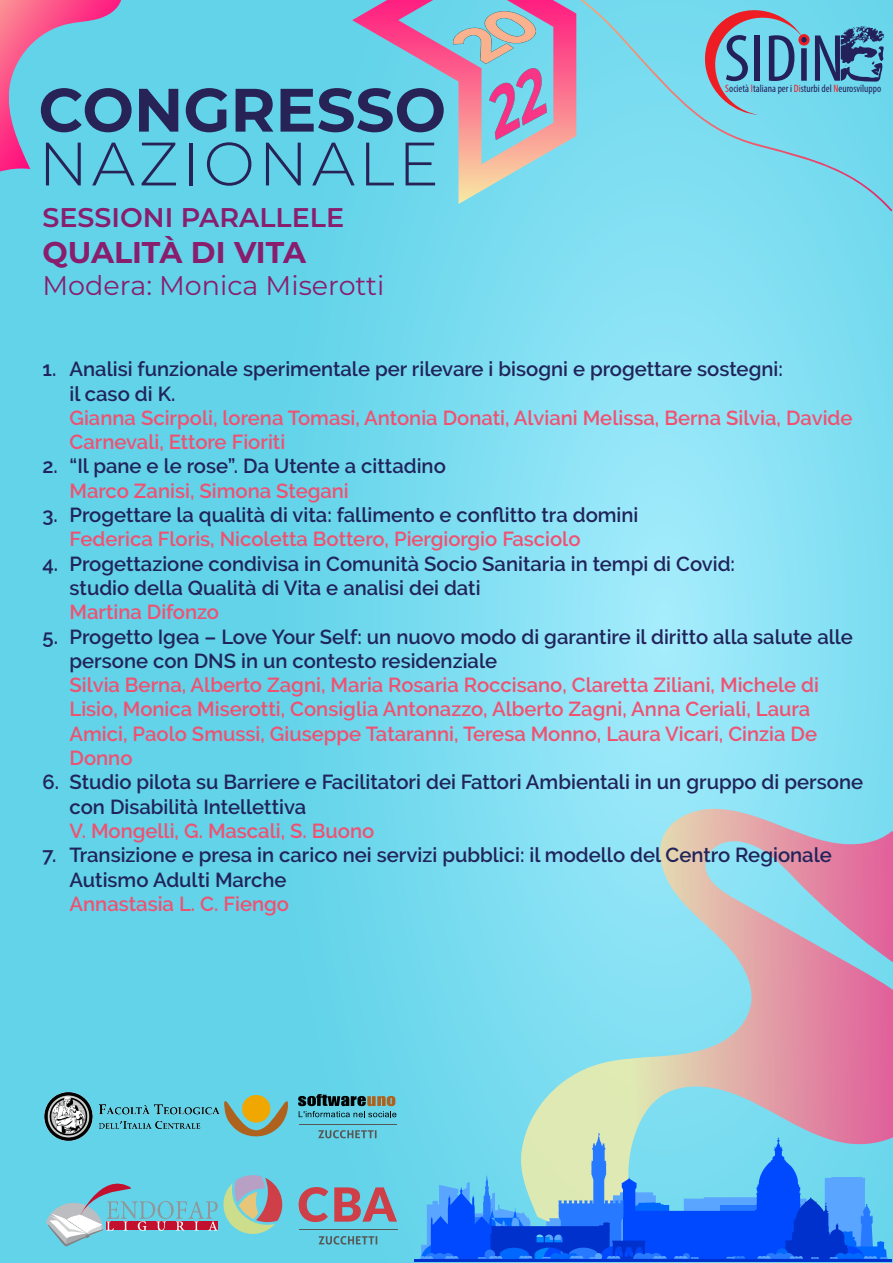
<style>
.page{position:relative;width:893px;height:1263px;background:#fff}
.page>*{position:absolute;margin:0;border:0;box-sizing:border-box;transform-origin:0 0}
.t1{font:700 61.2px "Montserrat";color:#282356}
.t2{font:300 61.2px "Montserrat";letter-spacing:.06em;color:#282356}
.t3{font:700 30px "Montserrat";color:#881e6d}
.t4{font:27px "Montserrat";color:#881e6d}
.t5{font:600 27px "Montserrat";color:#881e6d}
.t6{font:600 20.25px/24.3px "Raleway";color:#21245a}
.t7{font:600 20.25px/24.3px "Raleway";color:#f05171}
.t8{font:condensed 10.8px "Myriad Pro";color:#24215a}
.s1{color:#ee1d23}
.s2{color:#21245a}
.s3{color:#f05171}
</style>
<div class="page">
<img style="left:0;top:0;width:893px;height:1263px">
<svg style="left:352px;top:1px;width:208px;height:203px;background:#94bbd1"></svg>
<img style="left:453px;top:12px;width:82px;height:51px">
<img style="left:490px;top:68px;width:56px;height:72px">
<svg style="left:0;top:1px;width:125px;height:176px;background:#8ab0cf"></svg>
<svg style="left:560px;top:0;width:332px;height:211px;background:#7ed5e9"></svg>
<svg style="left:815px;top:26px;width:69px;height:56px;background:#4b83a8"></svg>
<svg style="left:699px;top:4px;width:108px;height:111px;background:#79adc4"></svg>
<div style="left:798px;top:34px;width:12px;height:12px;border:3px solid #ee1d23;border-radius:50%"></div>
<svg style="left:518px;top:808px;width:375px;height:417px;background:#acc4d2"></svg>
<svg style="left:420px;top:1133px;width:468px;height:126px;background:#529ce9"></svg>
<hr style="left:415px;top:1259px;width:477px;height:3px;background:#0031cc">
<img style="left:44px;top:1092px;width:175px;height:48px">
<svg style="left:46px;top:1173px;width:240px;height:73px;background:#82becc"></svg>
<svg style="left:299px;top:1187px;width:29px;height:35px"></svg>
<svg style="left:334px;top:1187px;width:63px;height:35px;background:#9e8190"></svg>
<svg style="left:319px;top:1236px;width:58px;height:8px"></svg>
<hr style="left:299px;top:1230px;width:98px;height:1px;background:#575756">
<div style="left:242px;top:1095px;width:28px;height:27px;background:#f1a701;border-radius:50%"></div>
<svg style="left:224px;top:1100px;width:64px;height:37px"></svg>
<svg style="left:298px;top:1094px;width:98px;height:23px;background:#4e8b92"></svg>
<svg style="left:318px;top:1130px;width:58px;height:8px"></svg>
<hr style="left:299px;top:1124px;width:97px;height:1px;background:#575756">
<h1 class="t1" style="left:38px;top:66px;width:409px">CONGRESSO</h1>
<h1 class="t2" style="left:38px;top:122px;width:402px">NAZIONALE</h1>
<p class="t5" style="left:43px;top:198px;width:303px">SESSIONI PARALLELE</p>
<p class="t3" style="left:43px;top:230px;width:265px">QUALITÀ DI VITA</p>
<p class="t4" style="left:43px;top:267px;width:343px">Modera: Monica Miserotti</p>
<p class="t8" style="left:725px;top:82px;width:157px"><span class="s1">S</span>ocietà <span class="s1">I</span>taliana per i <span class="s1">Di</span>sturbi del <span class="s1">N</span>eurosviluppo</p>
<p class="t7" style="left:70px;top:357px;width:785px;text-indent:-27px"><span class="s2">1. Analisi funzionale sperimentale per rilevare i bisogni e progettare sostegni:<br>il caso di K.<br></span>Gianna Scirpoli, lorena Tomasi, Antonia Donati, Alviani Melissa, Berna Silvia, Davide Carnevali, Ettore Fioriti</p>
<p class="t6" style="left:70px;top:454px;width:378px;text-indent:-27px">2. “Il pane e le rose”. Da Utente a cittadino<br><span class="s3">Marco Zanisi, Simona Stegani</span></p>
<p class="t6" style="left:70px;top:503px;width:570px;text-indent:-27px">3. Progettare la qualità di vita: fallimento e conflitto tra domini<br><span class="s3">Federica Floris, Nicoletta Bottero, Piergiorgio Fasciolo</span></p>
<p class="t6" style="left:70px;top:551px;width:667px;text-indent:-27px">4. Progettazione condivisa in Comunità Socio Sanitaria in tempi di Covid: studio della Qualità di Vita e analisi dei dati<br><span class="s3">Martina Difonzo</span></p>
<p class="t7" style="left:70px;top:624px;width:785px;text-indent:-27px"><span class="s2">5. Progetto Igea – Love Your Self: un nuovo modo di garantire il diritto alla salute alle persone con DNS in un contesto residenziale<br></span>Silvia Berna, Alberto Zagni, Maria Rosaria Roccisano, Claretta Ziliani, Michele di Lisio, Monica Miserotti, Consiglia Antonazzo, Alberto Zagni, Anna Ceriali, Laura Amici, Paolo Smussi, Giuseppe Tataranni, Teresa Monno, Laura Vicari, Cinzia De Donno</p>
<p class="t6" style="left:70px;top:770px;width:795px;text-indent:-27px">6. Studio pilota su Barriere e Facilitatori dei Fattori Ambientali in un gruppo di persone con Disabilità Intellettiva<br><span class="s3">V. Mongelli, G. Mascali, S. Buono</span></p>
<p class="t6" style="left:70px;top:843px;width:764px;text-indent:-27px">7. Transizione e presa in carico nei servizi pubblici: il modello del Centro Regionale<br>Autismo Adulti Marche<br><span class="s3">Annastasia L. C. Fiengo</span></p>
</div>
